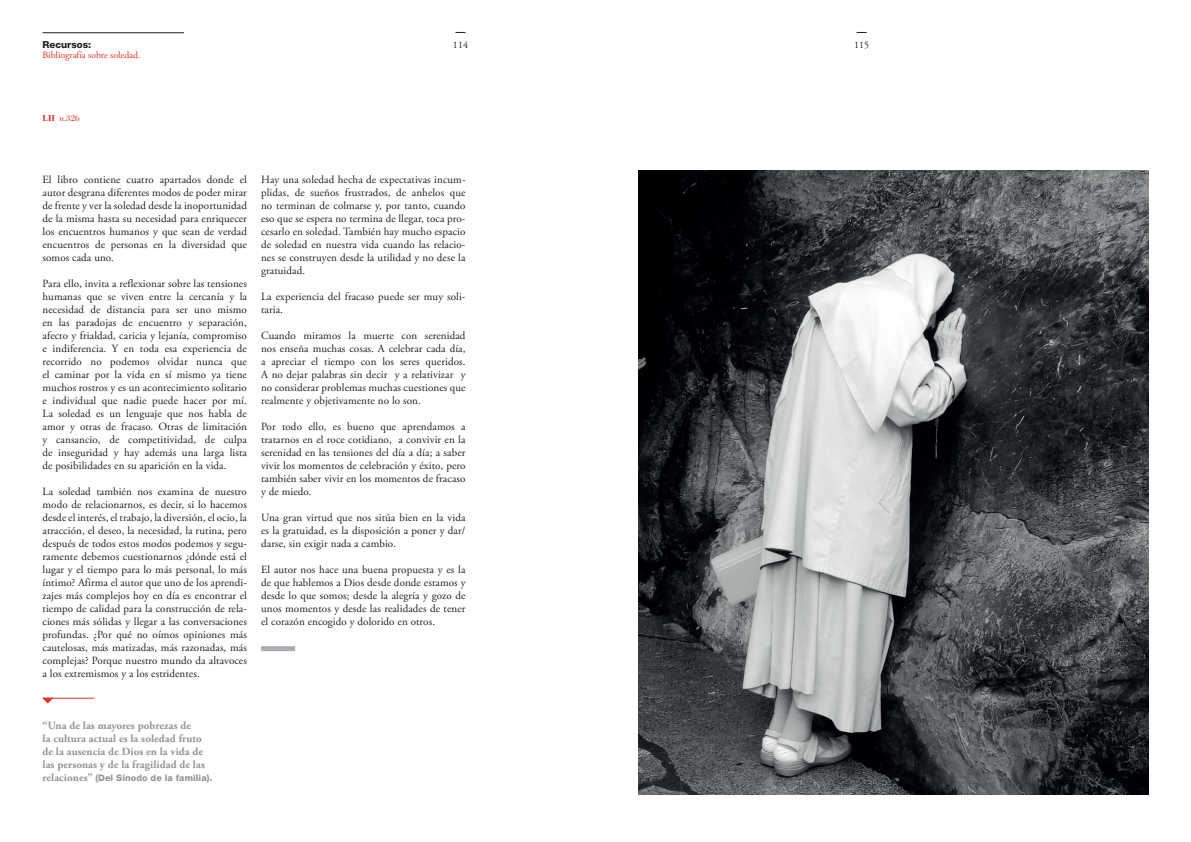
<style>
.page{position:relative;width:1191px;height:842px;background:#fff}
.page>*{position:absolute;margin:0;border:0;box-sizing:border-box;transform-origin:0 0}
.t1{font:11px/13px "Adobe Garamond Pro";letter-spacing:.01em;color:#231f20;text-align:justify}
.t2{font:700 11px/13px "Adobe Garamond Pro";letter-spacing:.01em;color:#939598}
.t3{font:10px "Adobe Garamond Pro";letter-spacing:.005em;color:#231f20}
.t4{font:9.7px "Adobe Garamond Pro";color:#e23429}
.t5{font:800 9.7px "Helvetica Neue LT Std";color:#231f20}
.t6{font:800 9px "Helvetica Neue LT Std";letter-spacing:.01em;color:#939598}
.t7{font:9px "Bodoni Std";color:#e23429}
.s1{font-weight:700}
.s2{font-family:"Adobe Garamond Pro";font-weight:700;font-size:11px}
</style>
<div class="page">
<hr style="left:43px;top:33px;width:141px;height:1px;background:#231f20">
<img style="left:638px;top:170px;width:510px;height:624px">
<div style="left:261px;top:646px;width:34px;height:5px;background:#a9acb0"></div>
<hr style="left:43px;top:698px;width:51px;height:1px;background:#e23429">
<svg style="left:42px;top:698px;width:12px;height:5px"></svg>
<p class="t5" style="left:43px;top:39px;width:50px">Recursos:</p>
<p class="t4" style="left:43px;top:49px;width:100px">Bibliografía sobre soledad.</p>
<p class="t7" style="left:43px;top:113px;width:39px"><span class="s1">LH</span> n.326</p>
<p class="t3" style="left:453px;top:39px;width:17px">114</p>
<p class="t3" style="left:854px;top:39px;width:17px">115</p>
<p class="t1" style="left:43px;top:173px;width:206px">El libro contiene cuatro apartados donde el autor desgrana diferentes modos de poder mirar de frente y ver la soledad desde la inoportunidad de la misma hasta su necesidad para enriquecer los encuentros humanos y que sean de verdad encuentros de personas en la diversidad que somos cada uno.</p>
<p class="t1" style="left:43px;top:277px;width:206px">Para ello, invita a reflexionar sobre las tensiones humanas que se viven entre la cercanía y la necesidad de distancia para ser uno mismo en las paradojas de encuentro y separación, afecto y frialdad, caricia y lejanía, compromiso e indiferencia. Y en toda esa experiencia de recorrido no podemos olvidar nunca que el caminar por la vida en sí mismo ya tiene muchos rostros y es un acontecimiento solitario e individual que nadie puede hacer por mí.<br>La soledad es un lenguaje que nos habla de amor y otras de fracaso. Otras de limitación y cansancio, de competitividad, de culpa de inseguridad y hay además una larga lista de posibilidades en su aparición en la vida.</p>
<p class="t1" style="left:43px;top:486px;width:206px">La soledad también nos examina de nuestro modo de relacionarnos, es decir, si lo hacemos desde el interés, el trabajo, la diversión, el ocio, la atracción, el deseo, la necesidad, la rutina, pero después de todos estos modos podemos y segu&shy;ramente debemos cuestionarnos ¿dónde está el lugar y el tiempo para lo más personal, lo más íntimo? Afirma el autor que uno de los aprendi&shy;zajes más complejos hoy en día es encontrar el tiempo de calidad para la construcción de rela&shy;ciones más sólidas y llegar a las conversaciones profundas. ¿Por qué no oímos opiniones más cautelosas, más matizadas, más razonadas, más complejas? Porque nuestro mundo da altavoces a los extremismos y a los estridentes.</p>
<p class="t1" style="left:261px;top:173px;width:206px">Hay una soledad hecha de expectativas incum&shy;plidas, de sueños frustrados, de anhelos que no terminan de colmarse y, por tanto, cuando eso que se espera no termina de llegar, toca pro&shy;cesarlo en soledad. También hay mucho espacio de soledad en nuestra vida cuando las relacio&shy;nes se construyen desde la utilidad y no dese la gratuidad.</p>
<p class="t1" style="left:261px;top:291px;width:206px">La experiencia del fracaso puede ser muy soli&shy;taria.</p>
<p class="t1" style="left:261px;top:330px;width:206px">Cuando miramos la muerte con serenidad nos enseña muchas cosas. A celebrar cada día, a apreciar el tiempo con los seres queridos.<br>A no dejar palabras sin decir y a relativizar y no considerar problemas muchas cuestiones que realmente y objetivamente no lo son.</p>
<p class="t1" style="left:261px;top:421px;width:206px">Por todo ello, es bueno que aprendamos a tratarnos en el roce cotidiano, a convivir en la serenidad en las tensiones del día a día; a saber vivir los momentos de celebración y éxito, pero también saber vivir en los momentos de fracaso y de miedo.</p>
<p class="t1" style="left:261px;top:512px;width:206px">Una gran virtud que nos sitúa bien en la vida es la gratuidad, es la disposición a poner y dar/ darse, sin exigir nada a cambio.</p>
<p class="t1" style="left:261px;top:564px;width:206px">El autor nos hace una buena propuesta y es la de que hablemos a Dios desde donde estamos y desde lo que somos; desde la alegría y gozo de unos momentos y desde las realidades de tener el corazón encogido y dolorido en otros.</p>
<p class="t2" style="left:43px;top:719px;width:164px">“Una de las mayores pobrezas de<br>la cultura actual es la soledad fruto de la ausencia de Dios en la vida de las personas y de la fragilidad de las</p>
<p class="t6" style="left:43px;top:773px;width:171px"><span class="s2">relaciones”</span> (Del Sínodo de la familia).</p>
</div>
